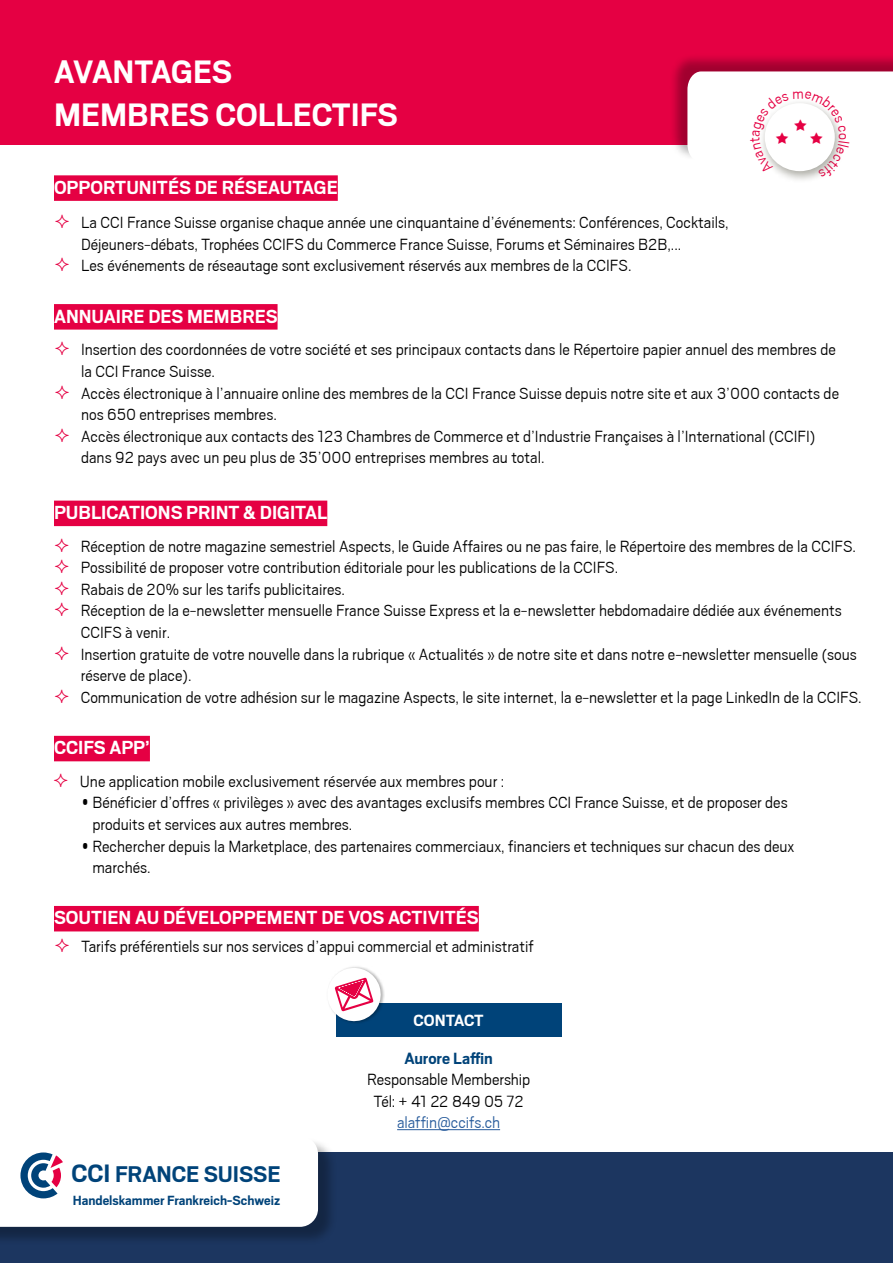
<style>
.page{position:relative;width:893px;height:1263px;background:#fff}
.page>*{position:absolute;margin:0;border:0;box-sizing:border-box;transform-origin:0 0}
.t1{font:700 36px/43.2px "Scout";color:#fff}
.t2{font:700 25.2px "Scout";letter-spacing:-.005em;color:#004379}
.t3{font:700 21px "Scout";color:#fff}
.t4{font:300 18px/21.6px "Scout";color:#000}
.t5{font:300 18px "Scout";letter-spacing:-.005em;color:#275b9b}
.t6{font:700 18px "Scout";letter-spacing:-.005em;color:#004379}
.t7{font:700 18px "Scout";letter-spacing:-.01em;color:#fff}
.t8{font:700 14.7px "Scout";color:#004379}
.s1{font-size:27.9px}
</style>
<div class="page">
<div style="left:0;top:0;width:893px;height:145px;background:#e50043"></div>
<div style="left:669px;top:53px;width:224px;height:107px;background:#000;opacity:.3"></div>
<div style="left:0;top:1152px;width:893px;height:111px;background:#1c3660"></div>
<div style="left:0;top:1138px;width:337px;height:107px;background:#000;opacity:.3"></div>
<div style="left:0;top:1138px;width:318px;height:89px;background:#fff"></div>
<div style="left:336px;top:1003px;width:226px;height:33px;background:#004379"></div>
<svg style="left:331px;top:967px;width:53px;height:56px"></svg>
<div style="left:759px;top:99px;width:86px;height:84px;background:#595849;opacity:.5"></div>
<div style="left:54px;top:175px;width:284px;height:26px;background:#e50043"></div>
<div style="left:54px;top:304px;width:224px;height:26px;background:#e50043"></div>
<div style="left:54px;top:501px;width:273px;height:25px;background:#e50043"></div>
<div style="left:54px;top:736px;width:96px;height:25px;background:#e50043"></div>
<div style="left:54px;top:906px;width:425px;height:25px;background:#e50043"></div>
<hr style="left:397px;top:1129px;width:103px;height:1px;background:#275b9b">
<svg style="left:687px;top:71px;width:206px;height:106px"></svg>
<h1 class="t1" style="left:54px;top:48px;width:345px">AVANTAGES<br>MEMBRES COLLECTIFS</h1>
<p class="t3" style="left:54px;top:174px;width:285px">OPPORTUNITÉS DE RÉSEAUTAGE</p>
<p class="t4" style="left:81px;top:212px;width:649px">La CCI France Suisse organise chaque année une cinquantaine d’événements: Conférences, Cocktails,<br>Déjeuners-débats, Trophées CCIFS du Commerce France Suisse, Forums et Séminaires B2B,...<br>Les événements de réseautage sont exclusivement réservés aux membres de la CCIFS.</p>
<p class="t3" style="left:54px;top:302px;width:225px">ANNUAIRE DES MEMBRES</p>
<p class="t4" style="left:81px;top:339px;width:760px">Insertion des coordonnées de votre société et ses principaux contacts dans le Répertoire papier annuel des membres de la CCI France Suisse.<br>Accès électronique à l’annuaire online des membres de la CCI France Suisse depuis notre site et aux 3’000 contacts de nos 650 entreprises membres.<br>Accès électronique aux contacts des 123 Chambres de Commerce et d’Industrie Françaises à l’International (CCIFI) dans 92 pays avec un peu plus de 35’000 entreprises membres au total.</p>
<p class="t3" style="left:54px;top:499px;width:275px">PUBLICATIONS PRINT &amp; DIGITAL</p>
<p class="t4" style="left:81px;top:535px;width:782px">Réception de notre magazine semestriel Aspects, le Guide Affaires ou ne pas faire, le Répertoire des membres de la CCIFS.<br>Possibilité de proposer votre contribution éditoriale pour les publications de la CCIFS.<br>Rabais de 20% sur les tarifs publicitaires.<br>Réception de la e-newsletter mensuelle France Suisse Express et la e-newsletter hebdomadaire dédiée aux événements CCIFS à venir.<br>Insertion gratuite de votre nouvelle dans la rubrique « Actualités » de notre site et dans notre e-newsletter mensuelle (sous réserve de place).<br>Communication de votre adhésion sur le magazine Aspects, le site internet, la e-newsletter et la page LinkedIn de la CCIFS.</p>
<p class="t3" style="left:54px;top:734px;width:97px">CCIFS APP’</p>
<p class="t4" style="left:80px;top:771px;width:426px">Une application mobile exclusivement réservée aux membres pour :</p>
<p class="t4" style="left:92px;top:792px;width:697px;text-indent:-11px">• Bénéficier d’offres « privilèges » avec des avantages exclusifs membres CCI France Suisse, et de proposer des produits et services aux autres membres.</p>
<p class="t4" style="left:92px;top:835px;width:704px;text-indent:-11px">• Rechercher depuis la Marketplace, des partenaires commerciaux, financiers et techniques sur chacun des deux marchés.</p>
<p class="t3" style="left:54px;top:904px;width:426px">SOUTIEN AU DÉVELOPPEMENT DE VOS ACTIVITÉS</p>
<p class="t4" style="left:81px;top:936px;width:454px">Tarifs préférentiels sur nos services d’appui commercial et administratif</p>
<p class="t7" style="left:414px;top:1009px;width:71px">CONTACT</p>
<h2 class="t2" style="left:72px;top:1158px;width:211px"><span class="s1">CCI</span> FRANCE SUISSE</h2>
<p class="t8" style="left:73px;top:1191px;width:209px">Handelskammer Frankreich-Schweiz</p>
<p class="t6" style="left:404px;top:1046px;width:90px">Aurore Laffin</p>
<p class="t4" style="left:367px;top:1069px;width:164px;text-align:center">Responsable Membership<br>Tél: + 41 22 849 05 72</p>
<p class="t5" style="left:397px;top:1114px;width:104px">alaffin@ccifs.ch</p>
</div>
